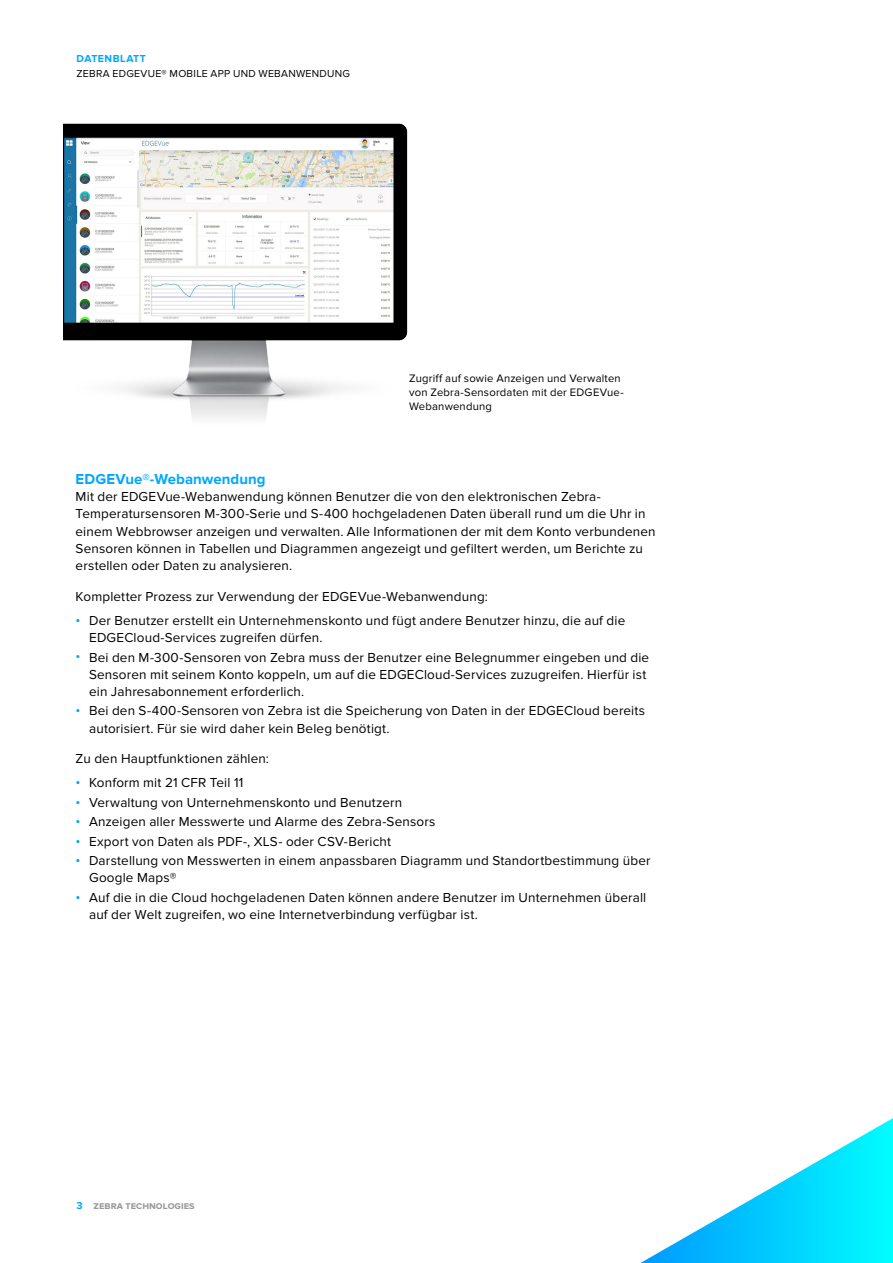
<style>
.page{position:relative;width:893px;height:1263px;background:#fff}
.page>*{position:absolute;margin:0;border:0;box-sizing:border-box;transform-origin:0 0}
.t1{font:700 15px "Proxima Nova";letter-spacing:.005em;color:#00a7ff}
.t2{font:13.5px/17.2px "Proxima Nova";letter-spacing:.01em;color:#000}
.t3{font:11.25px/14.2px "Proxima Nova";letter-spacing:.02em;color:#000}
.t4{font:10.5px "Proxima Nova";letter-spacing:.03em;color:#000}
.t5{font:700 10.5px "Proxima Nova";color:#999}
.t6{font:700 10.5px "Proxima Nova";letter-spacing:.05em;color:#00a7ff}
.s1{font-size:14.25px;color:#00a7ff}
.s2{color:#00a7ff}
</style>
<div class="page">
<img style="left:64px;top:123px;width:344px;height:295px">
<svg style="left:640px;top:1118px;width:253px;height:145px"></svg>
<p class="t6" style="left:77px;top:53px;width:71px">DATENBLATT</p>
<p class="t4" style="left:77px;top:67px;width:275px">ZEBRA EDGEVUE® MOBILE APP UND WEBANWENDUNG</p>
<p class="t3" style="left:409px;top:371px;width:216px">Zugriff auf sowie Anzeigen und Verwalten von Zebra-Sensordaten mit der EDGEVue-<br>Webanwendung</p>
<p class="t1" style="left:76px;top:470px;width:192px">EDGEVue®-Webanwendung</p>
<p class="t2" style="left:76px;top:488px;width:581px">Mit der EDGEVue-Webanwendung können Benutzer die von den elektronischen Zebra-Temperatursensoren M-300-Serie und S-400 hochgeladenen Daten überall rund um die Uhr in einem Webbrowser anzeigen und verwalten. Alle Informationen der mit dem Konto verbundenen Sensoren können in Tabellen und Diagrammen angezeigt und gefiltert werden, um Berichte zu erstellen oder Daten zu analysieren.</p>
<p class="t2" style="left:76px;top:588px;width:414px">Kompletter Prozess zur Verwendung der EDGEVue-Webanwendung:</p>
<p class="t2" style="left:89px;top:612px;width:538px;text-indent:-14px"><span class="s1">•</span> Der Benutzer erstellt ein Unternehmenskonto und fügt andere Benutzer hinzu, die auf die<br>EDGECloud-Services zugreifen dürfen.</p>
<p class="t2" style="left:89px;top:649px;width:562px;text-indent:-14px"><span class="s1">•</span> Bei den M-300-Sensoren von Zebra muss der Benutzer eine Belegnummer eingeben und die<br>Sensoren mit seinem Konto koppeln, um auf die EDGECloud-Services zuzugreifen. Hierfür ist ein Jahresabonnement erforderlich.</p>
<p class="t2" style="left:89px;top:702px;width:558px;text-indent:-14px"><span class="s1">•</span> Bei den S-400-Sensoren von Zebra ist die Speicherung von Daten in der EDGECloud bereits autorisiert. Für sie wird daher kein Beleg benötigt.</p>
<p class="t2" style="left:76px;top:750px;width:195px">Zu den Hauptfunktionen zählen:</p>
<p class="t2" style="left:76px;top:774px;width:169px"><span class="s1">•</span> Konform mit 21 CFR Teil 11</p>
<p class="t2" style="left:76px;top:794px;width:328px"><span class="s1">•</span> Verwaltung von Unternehmenskonto und Benutzern</p>
<p class="t2" style="left:76px;top:813px;width:361px"><span class="s1">•</span> Anzeigen aller Messwerte und Alarme des Zebra-Sensors</p>
<p class="t2" style="left:76px;top:833px;width:317px"><span class="s1">•</span> Export von Daten als PDF-, XLS- oder CSV-Bericht</p>
<p class="t2" style="left:89px;top:852px;width:563px;text-indent:-14px"><span class="s1">•</span> Darstellung von Messwerten in einem anpassbaren Diagramm und Standortbestimmung über<br>Google Maps®</p>
<p class="t2" style="left:89px;top:889px;width:559px;text-indent:-14px"><span class="s1">•</span> Auf die in die Cloud hochgeladenen Daten können andere Benutzer im Unternehmen überall auf der Welt zugreifen, wo eine Internetverbindung verfügbar ist.</p>
<p class="t5" style="left:77px;top:1199px;width:119px"><span class="s2">3</span> zebra technologies</p>
</div>
